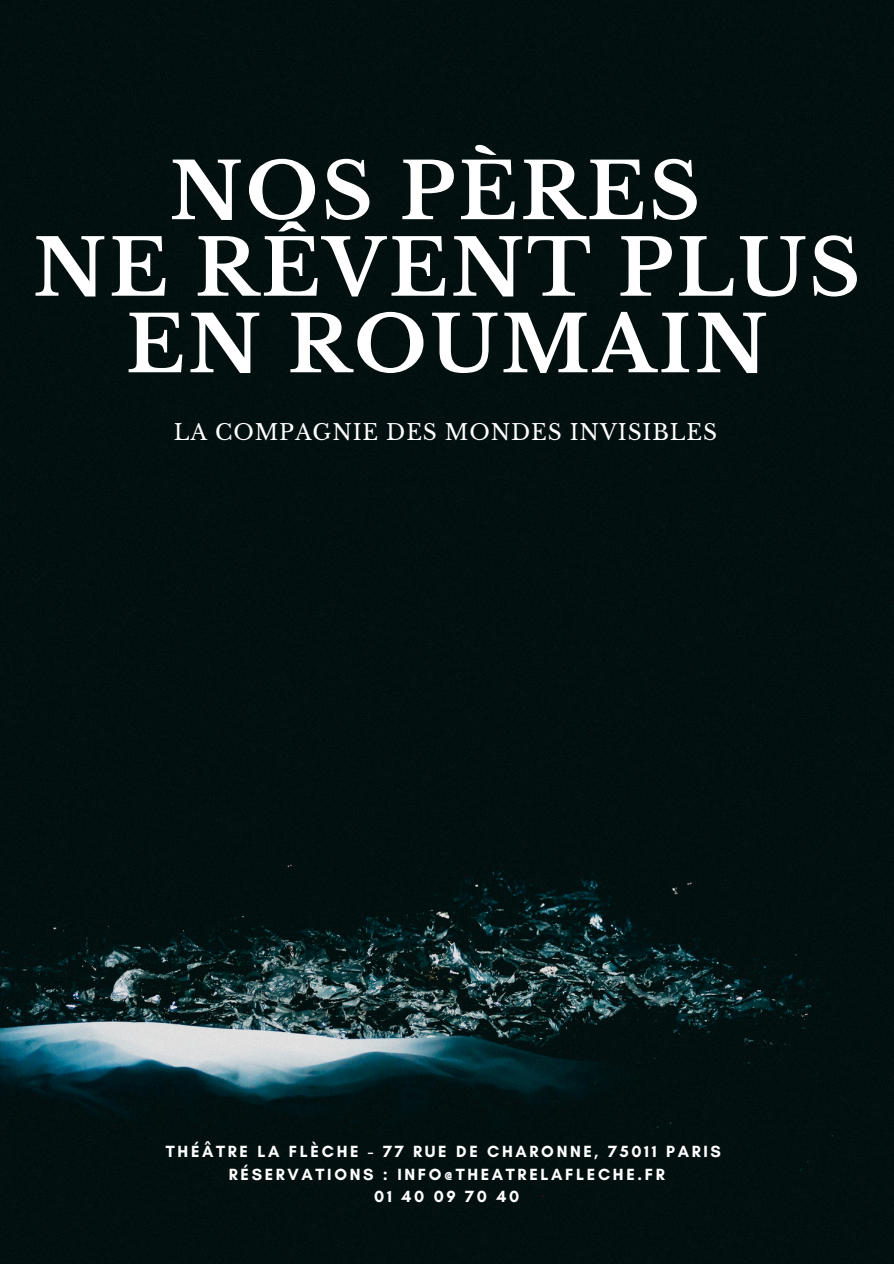
<style>
.page{position:relative;width:894px;height:1264px;background:#fff}
.page>*{position:absolute;margin:0;border:0;box-sizing:border-box;transform-origin:0 0}
.t1{font:700 77.4px/76.5px "Libre Baskerville";letter-spacing:.04em;color:#fff;text-align:center}
.t2{font:21.6px "Libre Baskerville";letter-spacing:.04em;color:#fff}
.t3{font:700 16.5px "Glacial Indifference";letter-spacing:.16em;color:#fff}
</style>
<div class="page">
<div style="left:0;top:0;width:893px;height:1263px;background:#031010"></div>
<h1 class="t1" style="left:33px;top:154px;width:828px">NOS PÈRES<br>NE RÊVENT PLUS<br>EN ROUMAIN</h1>
<h2 class="t2" style="left:174px;top:419px;width:544px">LA COMPAGNIE DES MONDES INVISIBLES</h2>
<p class="t3" style="left:166px;top:1141px;width:556px">THÉÂTRE LA FLÈCHE - 77 RUE DE CHARONNE, 75011 PARIS</p>
<p class="t3" style="left:229px;top:1163px;width:437px">RÉSERVATIONS : INFO@THEATRELAFLECHE.FR</p>
<p class="t3" style="left:374px;top:1186px;width:146px">01 40 09 70 40</p>
</div>
